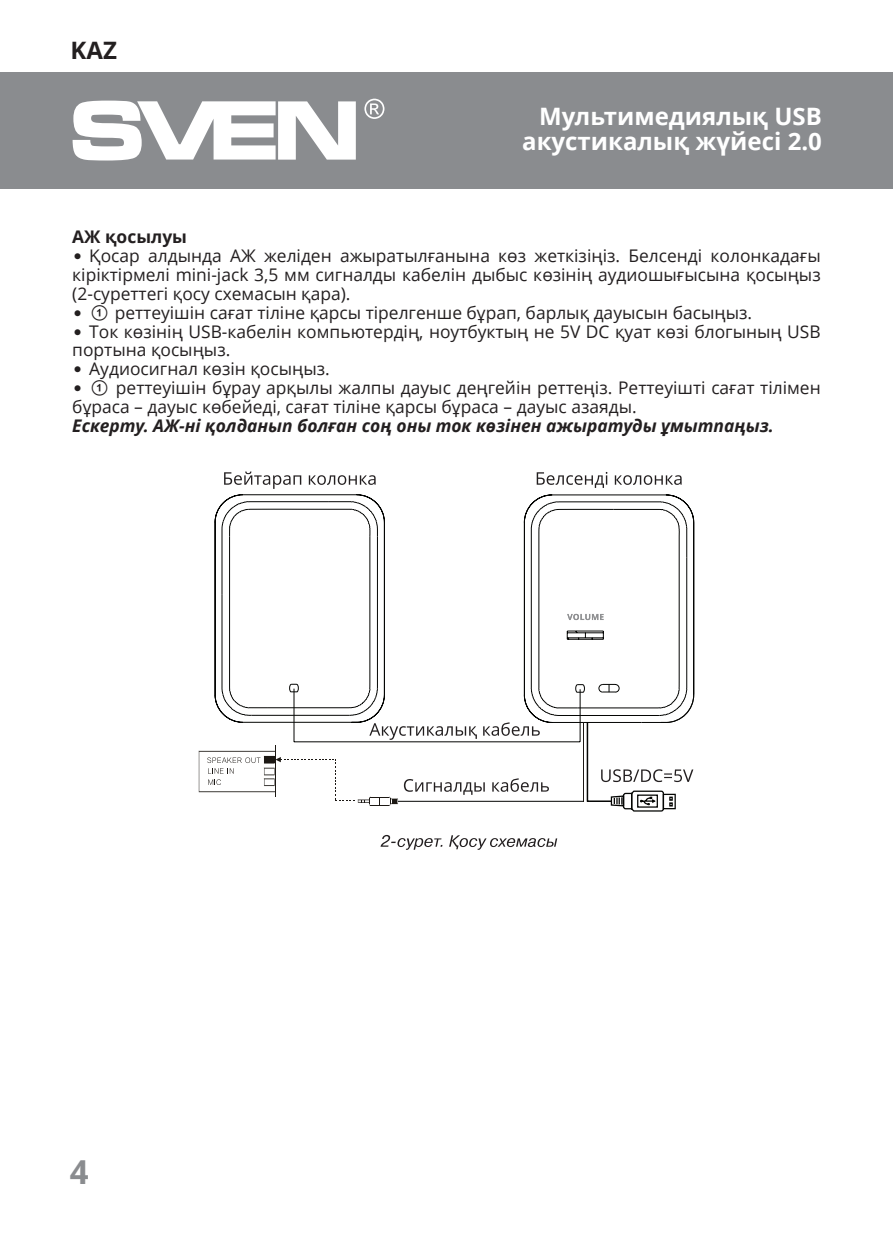
<style>
.page{position:relative;width:893px;height:1259px;background:#fff}
.page>*{position:absolute;margin:0;border:0;box-sizing:border-box;transform-origin:0 0}
.t1{font:700 33px "Open Sans";color:#8a8c8f}
.t2{font:700 24px/25.5px "Open Sans";color:#fff;text-align:right}
.t3{font:700 24px "Open Sans";color:#231f20}
.t4{font:17.4px/18.9px "Open Sans";color:#231f20}
.t5{font:italic 700 17.4px "Open Sans";color:#231f20}
.t6{font:700 17.4px "Open Sans";color:#231f20}
.s1{font-family:"Pragmatica";font-weight:700;font-size:16.5px}
.s2{font-family:"SVEN"}
</style>
<div class="page">
<div style="left:0;top:72px;width:893px;height:117px;background:#8a8c8f"></div>
<svg style="left:73px;top:101px;width:283px;height:59px"></svg>
<svg style="left:364px;top:99px;width:20px;height:20px"></svg>
<svg style="left:537px;top:472px;width:70px;height:16px"></svg>
<svg style="left:615px;top:475px;width:67px;height:10px"></svg>
<svg style="left:381px;top:835px;width:61px;height:15px"></svg>
<svg style="left:449px;top:835px;width:108px;height:15px"></svg>
<svg style="left:610px;top:790px;width:66px;height:22px"></svg>
<svg style="left:601px;top:769px;width:92px;height:13px"></svg>
<hr style="left:275px;top:745px;width:1px;height:52px;background:#1c1814">
<hr style="left:583px;top:722px;width:1px;height:79px;background:#1c1814">
<hr style="left:398px;top:801px;width:185px;height:1px;background:#040503">
<hr style="left:587px;top:722px;width:1px;height:79px;background:#040503">
<hr style="left:587px;top:800px;width:24px;height:2px;background:#040503">
<hr style="left:293px;top:688px;width:1px;height:54px;background:#040503">
<hr style="left:294px;top:741px;width:286px;height:1px;background:#040503">
<hr style="left:580px;top:689px;width:1px;height:53px;background:#040503">
<svg style="left:199px;top:751px;width:286px;height:55px"></svg>
<svg style="left:492px;top:778px;width:57px;height:14px"></svg>
<svg style="left:214px;top:471px;width:263px;height:269px"></svg>
<svg style="left:483px;top:500px;width:212px;height:236px"></svg>
<h2 class="t3" style="left:71px;top:34px;width:48px">KAZ</h2>
<h2 class="t2" style="left:522px;top:102px;width:301px">Мультимедиялық USB акустикалық жүйеci 2.0</h2>
<p class="t6" style="left:72px;top:224px;width:116px">АЖ қосылуы</p>
<p class="t4" style="left:72px;top:246px;width:750px;text-align:justify"><span class="s1">•</span> Қосар алдында АЖ желіден ажыратылғанына көз жеткізіңіз. Белсенді колонкадағы кіріктірмелі mini-jack 3,5 мм сигналды кабелін дыбыс көзінің аудиошығысына қосыңыз (2-суреттегі қосу схемасын қара).</p>
<p class="t4" style="left:72px;top:302px;width:681px"><span class="s1">•</span> <span class="s2">a</span> реттеуішін сағат тіліне қарсы тірелгенше бұрап, барлық дауысын басыңыз.</p>
<p class="t4" style="left:72px;top:321px;width:750px"><span class="s1">•</span> Ток көзінің USB-кабелін компьютердің, ноутбуктың не 5V DC қуат көзі блогының USB портына қосыңыз.</p>
<p class="t4" style="left:72px;top:359px;width:259px"><span class="s1">•</span> Аудиосигнал көзін қосыңыз.</p>
<p class="t4" style="left:72px;top:378px;width:750px"><span class="s1">•</span> <span class="s2">a</span> реттеуішін бұрау арқылы жалпы дауыс деңгейін реттеңіз. Реттеуішті сағат тілімен бұраса – дауыс көбейеді, сағат тіліне қарсы бұраса – дауыс азаяды.</p>
<p class="t5" style="left:72px;top:413px;width:703px">Ескерту. АЖ-ні қолданып болған соң оны ток көзінен ажыратуды ұмытпаңыз.</p>
<h1 class="t1" style="left:70px;top:1148px;width:20px">4</h1>
</div>
